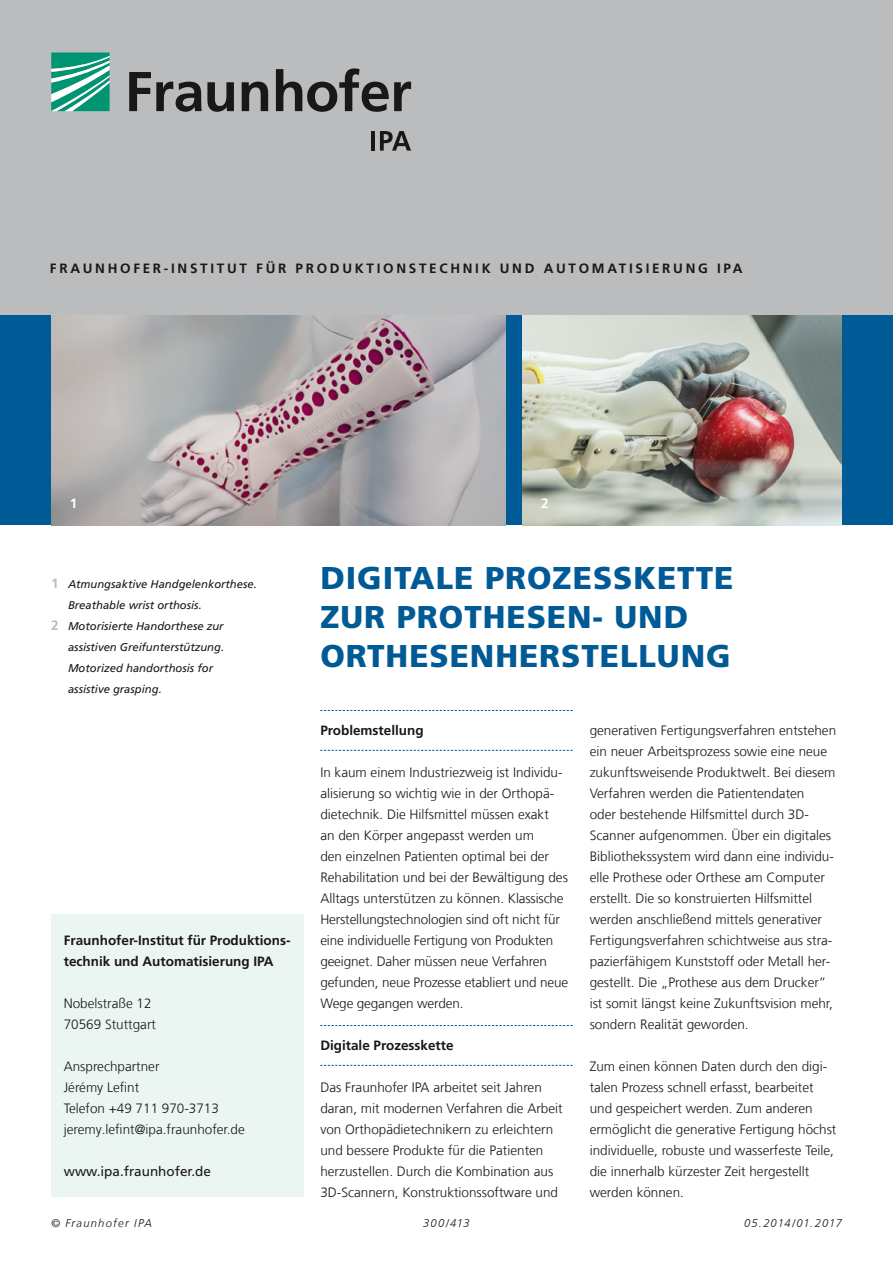
<style>
.page{position:relative;width:893px;height:1263px;background:#fff}
.page>*{position:absolute;margin:0;border:0;box-sizing:border-box;transform-origin:0 0}
.t1{font:900 31.5px/39px "Frutiger LT Com";letter-spacing:.03em;color:#005a95}
.t2{font:300 13.5px/21px "Frutiger LT Com";color:#1a1817}
.t3{font:700 13.5px/21px "Frutiger LT Com";color:#1a1817}
.t4{font:700 13.5px "Frutiger LT Com";letter-spacing:.2em;color:#1a1817}
.t5{font:13.5px "Frutiger LT Com";color:#1a1817}
.t6{font:700 13.5px "Frutiger LT Com";color:#fff}
.t7{font:italic 11.25px "Frutiger LT Com";color:#1a1817}
.t8{font:italic 300 11.25px "Frutiger LT Com";letter-spacing:.105em;color:#1a1817}
.t9{font:italic 300 11.25px "Frutiger LT Com";letter-spacing:.07em;color:#1a1817}
.s1{font-weight:700;font-style:normal;font-size:13.5px;color:#bbbcbe}
</style>
<div class="page">
<div style="left:0;top:315px;width:893px;height:210px;background:#005a95"></div>
<img style="left:522px;top:315px;width:319px;height:210px">
<img style="left:51px;top:315px;width:454px;height:210px">
<div style="left:0;top:0;width:893px;height:315px;background:#bbbcbe"></div>
<svg style="left:51px;top:53px;width:59px;height:58px;background:#4cb39b"></svg>
<svg style="left:129px;top:68px;width:282px;height:44px"></svg>
<hr style="left:371px;top:131px;width:4px;height:20px;background:#1a1817">
<svg style="left:380px;top:131px;width:31px;height:20px"></svg>
<svg style="left:320px;top:710px;width:253px;height:1px"></svg>
<svg style="left:320px;top:750px;width:253px;height:1px"></svg>
<svg style="left:320px;top:1025px;width:253px;height:1px"></svg>
<svg style="left:320px;top:1065px;width:253px;height:1px"></svg>
<div style="left:51px;top:914px;width:252px;height:283px;background:#ebf5f2"></div>
<p class="t4" style="left:50px;top:260px;width:694px">FRAUNHOFER-INSTITUT FÜR PRODUKTIONSTECHNIK UND AUTOMATISIERUNG IPA</p>
<p class="t6" style="left:70px;top:495px;width:9px">1</p>
<p class="t6" style="left:541px;top:495px;width:9px">2</p>
<p class="t7" style="left:51px;top:578px;width:207px"><span class="s1">1</span> Atmungsaktive Handgelenkorthese.</p>
<p class="t7" style="left:68px;top:599px;width:135px">Breathable wrist orthosis.</p>
<p class="t7" style="left:51px;top:620px;width:174px"><span class="s1">2</span> Motorisierte Handorthese zur</p>
<p class="t7" style="left:68px;top:641px;width:158px">assistiven Greifunterstützung.</p>
<p class="t7" style="left:68px;top:662px;width:147px">Motorized handorthosis for</p>
<p class="t7" style="left:68px;top:683px;width:95px">assistive grasping.</p>
<h1 class="t1" style="left:320px;top:558px;width:415px">DIGITALE PROZESSKETTE<br>ZUR PROTHESEN- UND<br>ORTHESENHERSTELLUNG</h1>
<p class="t2" style="left:590px;top:720px;width:248px">generativen Fertigungsverfahren entstehen ein neuer Arbeitsprozess sowie eine neue zukunftsweisende Produktwelt. Bei diesem Verfahren werden die Patientendaten<br>oder bestehende Hilfsmittel durch 3D-Scanner aufgenommen. Über ein digitales Bibliothekssystem wird dann eine individu&shy;elle Prothese oder Orthese am Computer erstellt. Die so konstruierten Hilfsmittel werden anschließend mittels generativer Fertigungsverfahren schichtweise aus stra&shy;pazierfähigem Kunststoff oder Metall her&shy;gestellt. Die „Prothese aus dem Drucker” ist somit längst keine Zukunftsvision mehr, sondern Realität geworden.</p>
<p class="t2" style="left:590px;top:1056px;width:248px">Zum einen können Daten durch den digi&shy;talen Prozess schnell erfasst, bearbeitet und gespeichert werden. Zum anderen ermöglicht die generative Fertigung höchst individuelle, robuste und wasserfeste Teile, die innerhalb kürzester Zeit hergestellt werden können.</p>
<p class="t3" style="left:320px;top:720px;width:105px">Problemstellung</p>
<p class="t2" style="left:320px;top:762px;width:249px">In kaum einem Industriezweig ist Individu&shy;alisierung so wichtig wie in der Orthopä&shy;dietechnik. Die Hilfsmittel müssen exakt<br>an den Körper angepasst werden um<br>den einzelnen Patienten optimal bei der Rehabilitation und bei der Bewältigung des Alltags unterstützen zu können. Klassische Herstellungstechnologien sind oft nicht für eine individuelle Fertigung von Produkten geeignet. Daher müssen neue Verfahren gefunden, neue Prozesse etabliert und neue Wege gegangen werden.</p>
<p class="t3" style="left:320px;top:1035px;width:135px">Digitale Prozesskette</p>
<p class="t2" style="left:320px;top:1077px;width:244px">Das Fraunhofer IPA arbeitet seit Jahren daran, mit modernen Verfahren die Arbeit von Orthopädietechnikern zu erleichtern und bessere Produkte für die Patienten herzustellen. Durch die Kombination aus 3D-Scannern, Konstruktionssoftware und</p>
<p class="t3" style="left:64px;top:930px;width:228px">Fraunhofer-Institut für Produktions&shy;technik und Automatisierung IPA</p>
<p class="t2" style="left:64px;top:993px;width:94px">Nobelstraße 12<br>70569 Stuttgart</p>
<p class="t2" style="left:64px;top:1056px;width:183px">Ansprechpartner<br>Jérémy Lefint<br>Telefon +49 711 970-3713 jeremy.lefint@ipa.fraunhofer.de</p>
<p class="t5" style="left:64px;top:1163px;width:149px">www.ipa.fraunhofer.de</p>
<p class="t8" style="left:51px;top:1216px;width:103px">© Fraunhofer IPA</p>
<p class="t8" style="left:423px;top:1216px;width:48px">300/413</p>
<p class="t9" style="left:744px;top:1216px;width:99px">05.2014/01.2017</p>
</div>
